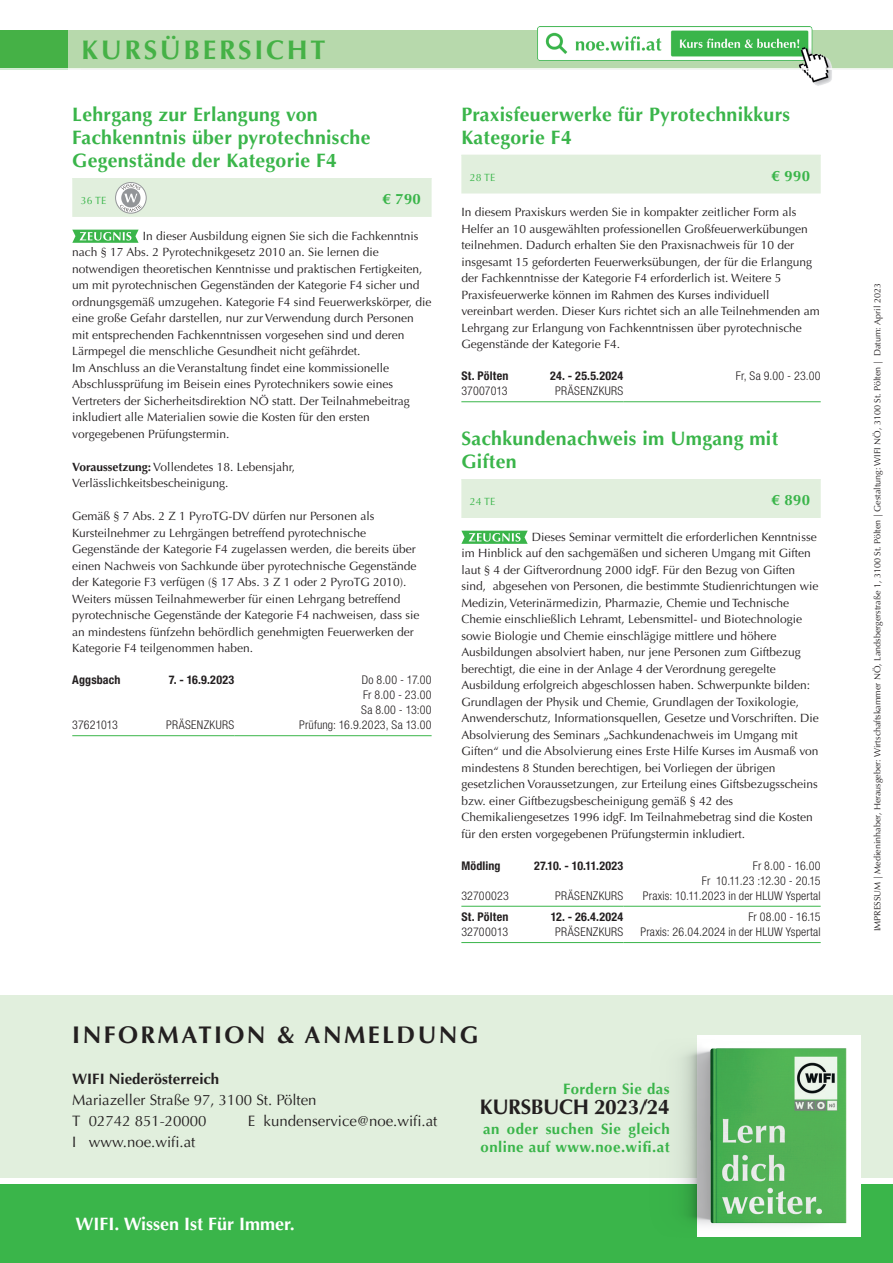
<style>
.page{position:relative;width:893px;height:1263px;background:#fff}
.page>*{position:absolute;margin:0;border:0;box-sizing:border-box;transform-origin:0 0}
.t1{font:700 27px "Optima LT Std";letter-spacing:.1em;color:#45b146}
.t2{font:700 24px "Optima";letter-spacing:.1em;color:#231f20}
.t3{font:700 21px "Optima";letter-spacing:-.02em;color:#231f20}
.t4{font:700 19.5px/23.4px "Optima LT Std";letter-spacing:.015em;color:#3ab54a}
.t5{font:700 18px "Optima LT Std";color:#fff}
.t6{font:15px/21px "Optima Roman";color:#231f20}
.t7{font:700 15px/18px "Optima";letter-spacing:.03em;color:#3ab54a}
.t8{font:700 15px "Optima";color:#231f20}
.t9{font:700 15px "Optima LT Std";letter-spacing:.015em;color:#3ab54a}
.t10{font:12px/16.5px "Optima LT Std";color:#231f20}
.t11{font:300 condensed 12px/15px "Helvetica Neue LT Std";letter-spacing:.02em;color:#231f20;text-align:right}
.t12{font:700 condensed 12px "Helvetica Neue LT Std";letter-spacing:.015em;color:#231f20}
.t13{font:10.5px "Optima LT Std";letter-spacing:.015em;color:#3ab54a}
.t14{font:9px "Optima LT Std";color:#231f20}
.s1{font-weight:700}
</style>
<div class="page">
<div style="left:0;top:995px;width:893px;height:183px;background:#e1efdd"></div>
<div style="left:0;top:1184px;width:893px;height:79px;background:#3ab54a"></div>
<img style="left:680px;top:1035px;width:181px;height:202px">
<img style="left:703px;top:1039px;width:151px;height:194px">
<div style="left:0;top:30px;width:68px;height:40px;background:#45b146"></div>
<div style="left:68px;top:30px;width:825px;height:38px;background:#b7d9ac"></div>
<img style="left:538px;top:26px;width:294px;height:60px">
<hr style="left:0;top:68px;width:893px;height:2px;background:#fff">
<div style="left:72px;top:178px;width:360px;height:39px;background:#e1efdd"></div>
<div style="left:116px;top:183px;width:30px;height:30px;background:#fff;border-radius:50%"></div>
<div style="left:115px;top:182px;width:31px;height:31px;border:1px solid #939598;border-radius:50%"></div>
<svg style="left:120px;top:184px;width:22px;height:28px"></svg>
<svg style="left:72px;top:230px;width:67px;height:13px"></svg>
<hr style="left:72px;top:735px;width:162px;height:1px;background:#3ab54a">
<hr style="left:234px;top:735px;width:198px;height:1px;background:#3ab54a">
<div style="left:461px;top:155px;width:360px;height:39px;background:#e1efdd"></div>
<div style="left:461px;top:479px;width:360px;height:39px;background:#e1efdd"></div>
<hr style="left:461px;top:401px;width:162px;height:1px;background:#3ab54a">
<hr style="left:623px;top:401px;width:198px;height:1px;background:#3ab54a">
<svg style="left:461px;top:531px;width:67px;height:13px"></svg>
<hr style="left:461px;top:906px;width:162px;height:1px;background:#3ab54a">
<hr style="left:623px;top:906px;width:198px;height:1px;background:#3ab54a">
<hr style="left:461px;top:942px;width:162px;height:1px;background:#3ab54a">
<hr style="left:623px;top:942px;width:198px;height:1px;background:#3ab54a">
<h1 class="t1" style="left:82px;top:34px;width:245px">KURSÜBERSICHT</h1>
<h3 class="t4" style="left:72px;top:103px;width:300px">Lehrgang zur Erlangung von<br>Fachkenntnis über pyrotechnische<br>Gegenstände der Kategorie F4</h3>
<p class="t13" style="left:81px;top:194px;width:27px">36 TE</p>
<p class="t9" style="left:383px;top:190px;width:40px">€ 790</p>
<p class="t10" style="left:72px;top:228px;width:361px;text-indent:70px">In dieser Ausbildung eignen Sie sich die Fachkenntnis nach § 17 Abs. 2 Pyrotechnikgesetz 2010 an. Sie lernen die notwendigen theoretischen Kenntnisse und praktischen Fertigkeiten, um mit pyrotechnischen Gegenständen der Kategorie F4 sicher und ordnungsgemäß umzugehen. Kategorie F4 sind Feuerwerkskörper, die eine große Gefahr darstellen, nur zur Verwendung durch Personen mit entsprechenden Fachkenntnissen vorgesehen sind und deren Lärmpegel die menschliche Gesundheit nicht gefährdet.<br>Im Anschluss an die Veranstaltung findet eine kommissionelle Abschlussprüfung im Beisein eines Pyrotechnikers sowie eines Vertreters der Sicherheitsdirektion NÖ statt. Der Teilnahmebeitrag inkludiert alle Materialien sowie die Kosten für den ersten vorgegebenen Prüfungstermin.</p>
<p class="t10" style="left:72px;top:459px;width:224px"><span class="s1">Voraussetzung:</span> Vollendetes 18. Lebensjahr,<br>Verlässlichkeitsbescheinigung.</p>
<p class="t10" style="left:72px;top:508px;width:349px">Gemäß § 7 Abs. 2 Z 1 PyroTG-DV dürfen nur Personen als Kursteilnehmer zu Lehrgängen betreffend pyrotechnische Gegenstände der Kategorie F4 zugelassen werden, die bereits über einen Nachweis von Sachkunde über pyrotechnische Gegenstände der Kategorie F3 verfügen (§ 17 Abs. 3 Z 1 oder 2 PyroTG 2010).<br>Weiters müssen Teilnahmewerber für einen Lehrgang betreffend pyrotechnische Gegenstände der Kategorie F4 nachweisen, dass sie an mindestens fünfzehn behördlich genehmigten Feuerwerken der Kategorie F4 teilgenommen haben.</p>
<p class="t12" style="left:72px;top:673px;width:50px">Aggsbach</p>
<p class="t12" style="left:169px;top:673px;width:67px">7. - 16.9.2023</p>
<p class="t11" style="left:72px;top:717px;width:47px">37621013</p>
<p class="t11" style="left:166px;top:717px;width:70px">PRÄSENZKURS</p>
<p class="t11" style="left:299px;top:672px;width:134px">Do 8.00 - 17.00<br>Fr 8.00 - 23.00<br>Sa 8.00 - 13:00<br>Prüfung: 16.9.2023, Sa 13.00</p>
<h3 class="t4" style="left:461px;top:103px;width:330px">Praxisfeuerwerke für Pyrotechnikkurs<br>Kategorie F4</h3>
<p class="t13" style="left:470px;top:171px;width:27px">28 TE</p>
<p class="t9" style="left:772px;top:167px;width:40px">€ 990</p>
<p class="t10" style="left:461px;top:204px;width:360px">In diesem Praxiskurs werden Sie in kompakter zeitlicher Form als Helfer an 10 ausgewählten professionellen Großfeuerwerkübungen teilnehmen. Dadurch erhalten Sie den Praxisnachweis für 10 der insgesamt 15 geforderten Feuerwerksübungen, der für die Erlangung der Fachkenntnisse der Kategorie F4 erforderlich ist. Weitere 5<br>Praxisfeuerwerke können im Rahmen des Kurses individuell vereinbart werden. Dieser Kurs richtet sich an alle Teilnehmenden am Lehrgang zur Erlangung von Fachkenntnissen über pyrotechnische Gegenstände der Kategorie F4.</p>
<p class="t12" style="left:461px;top:369px;width:49px">St. Pölten</p>
<p class="t12" style="left:550px;top:369px;width:75px">24. - 25.5.2024</p>
<p class="t11" style="left:461px;top:383px;width:48px">37007013</p>
<p class="t11" style="left:555px;top:383px;width:70px">PRÄSENZKURS</p>
<p class="t11" style="left:736px;top:368px;width:86px">Fr, Sa 9.00 - 23.00</p>
<h3 class="t4" style="left:461px;top:427px;width:318px">Sachkundenachweis im Umgang mit<br>Giften</h3>
<p class="t13" style="left:470px;top:496px;width:27px">24 TE</p>
<p class="t9" style="left:772px;top:491px;width:40px">€ 890</p>
<p class="t10" style="left:461px;top:529px;width:359px;text-indent:70px">Dieses Seminar vermittelt die erforderlichen Kenntnisse im Hinblick auf den sachgemäßen und sicheren Umgang mit Giften laut § 4 der Giftverordnung 2000 idgF. Für den Bezug von Giften sind, abgesehen von Personen, die bestimmte Studienrichtungen wie Medizin, Veterinärmedizin, Pharmazie, Chemie und Technische Chemie einschließlich Lehramt, Lebensmittel- und Biotechnologie sowie Biologie und Chemie einschlägige mittlere und höhere Ausbildungen absolviert haben, nur jene Personen zum Giftbezug berechtigt, die eine in der Anlage 4 der Verordnung geregelte Ausbildung erfolgreich abgeschlossen haben. Schwerpunkte bilden:<br>Grundlagen der Physik und Chemie, Grundlagen der Toxikologie, Anwenderschutz, Informationsquellen, Gesetze und Vorschriften. Die Absolvierung des Seminars „Sachkundenachweis im Umgang mit Giften“ und die Absolvierung eines Erste Hilfe Kurses im Ausmaß von mindestens 8 Stunden berechtigen, bei Vorliegen der übrigen gesetzlichen Voraussetzungen, zur Erteilung eines Giftsbezugsscheins bzw. einer Giftbezugsbescheinigung gemäß § 42 des Chemikaliengesetzes 1996 idgF. Im Teilnahmebetrag sind die Kosten für den ersten vorgegebenen Prüfungstermin inkludiert.</p>
<p class="t12" style="left:461px;top:858px;width:41px">Mödling</p>
<p class="t12" style="left:534px;top:858px;width:91px">27.10. - 10.11.2023</p>
<p class="t11" style="left:461px;top:888px;width:49px">32700023</p>
<p class="t11" style="left:555px;top:888px;width:70px">PRÄSENZKURS</p>
<p class="t11" style="left:643px;top:858px;width:179px">Fr 8.00 - 16.00<br>Fr 10.11.23 :12.30 - 20.15<br>Praxis: 10.11.2023 in der HLUW Yspertal</p>
<p class="t12" style="left:461px;top:910px;width:49px">St. Pölten</p>
<p class="t12" style="left:551px;top:910px;width:74px">12. - 26.4.2024</p>
<p class="t11" style="left:461px;top:924px;width:48px">32700013</p>
<p class="t11" style="left:555px;top:924px;width:70px">PRÄSENZKURS</p>
<p class="t11" style="left:640px;top:909px;width:182px">Fr 08.00 - 16.15<br>Praxis: 26.04.2024 in der HLUW Yspertal</p>
<h2 class="t2" style="left:72px;top:1019px;width:408px">INFORMATION &amp; ANMELDUNG</h2>
<p class="t8" style="left:72px;top:1069px;width:148px">WIFI Niederösterreich</p>
<p class="t6" style="left:72px;top:1090px;width:246px">Mariazeller Straße 97, 3100 St. Pölten<br>T 02742 851-20000</p>
<p class="t6" style="left:248px;top:1111px;width:191px">E kundenservice@noe.wifi.at</p>
<p class="t6" style="left:72px;top:1132px;width:125px">I www.noe.wifi.at</p>
<h3 class="t5" style="left:76px;top:1213px;width:221px">WIFI. Wissen Ist Für Immer.</h3>
<p class="t7" style="left:563px;top:1079px;width:108px">Fordern Sie das</p>
<h3 class="t3" style="left:480px;top:1093px;width:191px">KURSBUCH 2023/24</h3>
<p class="t7" style="left:481px;top:1120px;width:191px">an oder suchen Sie gleich online auf www.noe.wifi.at</p>
<p class="t14" style="left:872px;top:931px;width:649px;rotate:-90deg">IMPRESSUM | Medieninhaber, Herausgeber: Wirtschaftskammer NÖ, Landsbergerstraße 1, 3100 St. Pölten | Gestaltung: WIFI NÖ, 3100 St. Pölten | Datum: April 2023</p>
</div>
